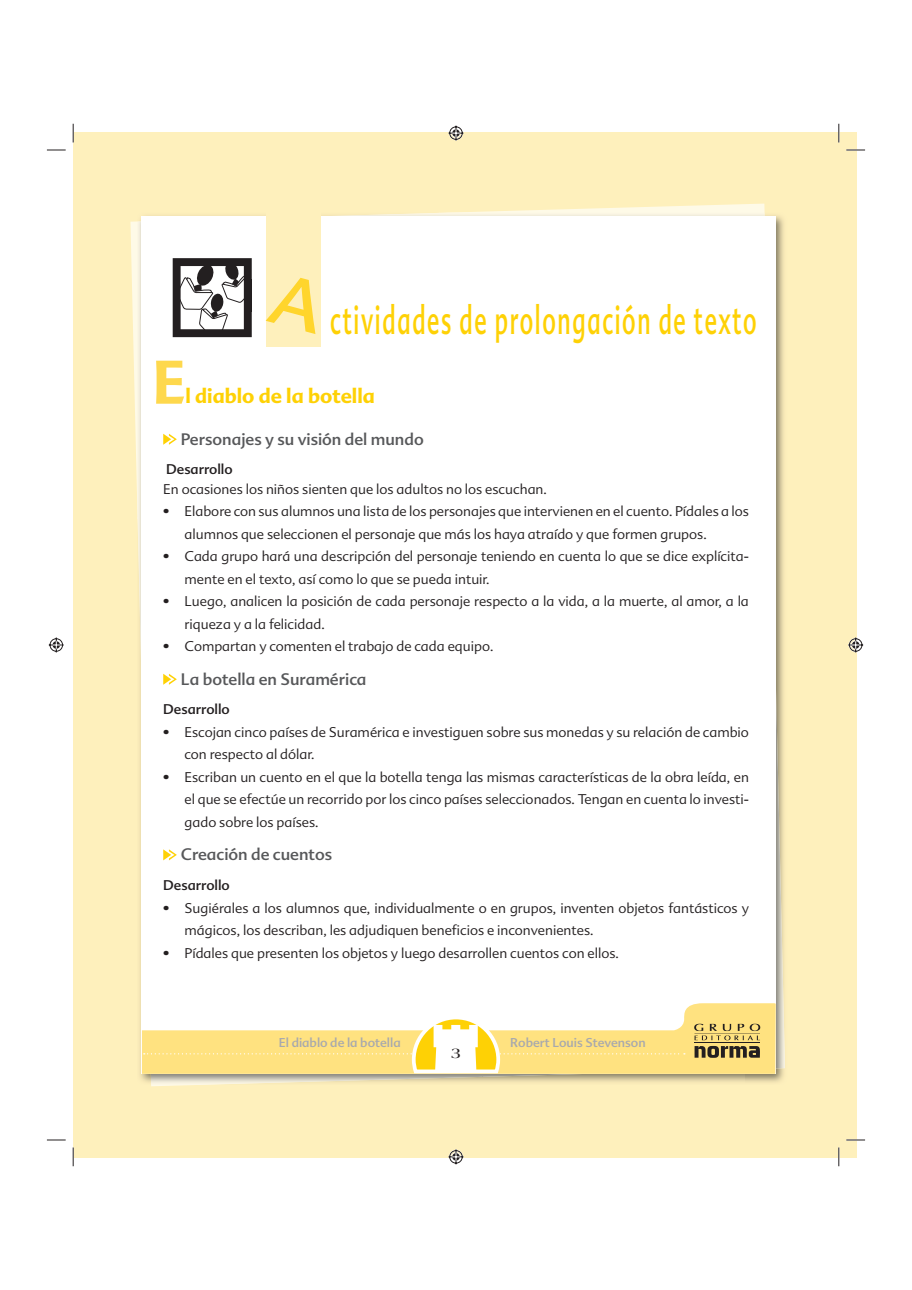
<style>
.page{position:relative;width:912px;height:1290px;background:#fff}
.page>*{position:absolute;margin:0;border:0;box-sizing:border-box;transform-origin:0 0}
.t1{font:700 60px "Advert";color:#fed84d}
.t2{font:39.38px "Advert";letter-spacing:.075em;color:#fed105;scale:.57 1}
.t3{font:700 20px "Advert";color:#fed105}
.t4{font:16.25px "Advert";color:#57585a}
.t5{font:700 15px "Americana Std";color:#231f20}
.t6{font:300 13.75px/22.5px "Advert";color:#231f20}
.t7{font:13.75px "Advert";color:#231f20}
.t8{font:12.5px "Advert";color:#a8a9ad}
</style>
<div class="page">
<div style="left:73px;top:132px;width:783px;height:1026px;background:#fef0bc"></div>
<svg style="left:130px;top:204px;width:635px;height:882px"></svg>
<img style="left:137px;top:213px;width:647px;height:872px">
<div style="left:141px;top:216px;width:634px;height:858px;background:#fff"></div>
<svg style="left:142px;top:1003px;width:633px;height:73px"></svg>
<div style="left:266px;top:194px;width:55px;height:153px;background:#fef0bc"></div>
<svg style="left:163px;top:434px;width:14px;height:11px"></svg>
<svg style="left:163px;top:674px;width:14px;height:11px"></svg>
<svg style="left:163px;top:849px;width:14px;height:11px"></svg>
<svg style="left:173px;top:258px;width:78px;height:79px"></svg>
<svg style="left:47px;top:149px;width:19px;height:2px"></svg>
<svg style="left:846px;top:149px;width:18px;height:2px"></svg>
<svg style="left:47px;top:1139px;width:19px;height:2px"></svg>
<svg style="left:846px;top:1139px;width:18px;height:2px"></svg>
<svg style="left:72px;top:124px;width:2px;height:18px"></svg>
<svg style="left:72px;top:1147px;width:2px;height:19px"></svg>
<svg style="left:838px;top:124px;width:1px;height:18px"></svg>
<svg style="left:838px;top:1148px;width:1px;height:18px"></svg>
<svg style="left:448px;top:125px;width:16px;height:16px"></svg>
<svg style="left:448px;top:1149px;width:16px;height:16px"></svg>
<svg style="left:48px;top:637px;width:16px;height:16px"></svg>
<svg style="left:848px;top:636px;width:16px;height:18px"></svg>
<h2 class="t2" style="left:330px;top:305px;width:749px">ctividades de prolongación de texto</h2>
<h1 class="t1" style="left:152px;top:360px;width:35px">E</h1>
<h3 class="t3" style="left:185px;top:389px;width:191px">l diablo de la botella</h3>
<p class="t4" style="left:181px;top:433px;width:244px">Personajes y su visión del mundo</p>
<p class="t7" style="left:166px;top:464px;width:68px">Desarrollo</p>
<p class="t6" style="left:163px;top:479px;width:385px">En ocasiones los niños sienten que los adultos no los escuchan.</p>
<p class="t6" style="left:184px;top:501px;width:566px;text-indent:-21px">• Elabore con sus alumnos una lista de los personajes que intervienen en el cuento. Pídales a los alumnos que seleccionen el personaje que más los haya atraído y que formen grupos.</p>
<p class="t6" style="left:184px;top:546px;width:566px;text-indent:-21px">• Cada grupo hará una descripción del personaje teniendo en cuenta lo que se dice explícita&shy;mente en el texto, así como lo que se pueda intuir.</p>
<p class="t6" style="left:184px;top:591px;width:565px;text-indent:-21px">• Luego, analicen la posición de cada personaje respecto a la vida, a la muerte, al amor, a la riqueza y a la felicidad.</p>
<p class="t6" style="left:163px;top:636px;width:332px">• Compartan y comenten el trabajo de cada equipo.</p>
<p class="t4" style="left:181px;top:673px;width:187px">La botella en Suramérica</p>
<p class="t7" style="left:163px;top:704px;width:68px">Desarrollo</p>
<p class="t6" style="left:184px;top:722px;width:565px;text-indent:-21px">• Escojan cinco países de Suramérica e investiguen sobre sus monedas y su relación de cambio con respecto al dólar.</p>
<p class="t6" style="left:184px;top:767px;width:565px;text-align:justify;text-indent:-21px">• Escriban un cuento en el que la botella tenga las mismas características de la obra leída, en el que se efectúe un recorrido por los cinco países seleccionados. Tengan en cuenta lo investi&shy;gado sobre los países.</p>
<p class="t4" style="left:181px;top:849px;width:153px">Creación de cuentos</p>
<p class="t7" style="left:163px;top:880px;width:68px">Desarrollo</p>
<p class="t6" style="left:184px;top:898px;width:565px;text-indent:-21px">• Sugiérales a los alumnos que, individualmente o en grupos, inventen objetos fantásticos y mágicos, los describan, les adjudiquen beneficios e inconvenientes.</p>
<p class="t6" style="left:163px;top:943px;width:457px">• Pídales que presenten los objetos y luego desarrollen cuentos con ellos.</p>
<p class="t8" style="left:279px;top:1037px;width:123px">El diablo de la botella</p>
<p class="t8" style="left:510px;top:1037px;width:137px">Robert Louis Stevenson</p>
<p class="t5" style="left:451px;top:1047px;width:11px">3</p>
</div>
